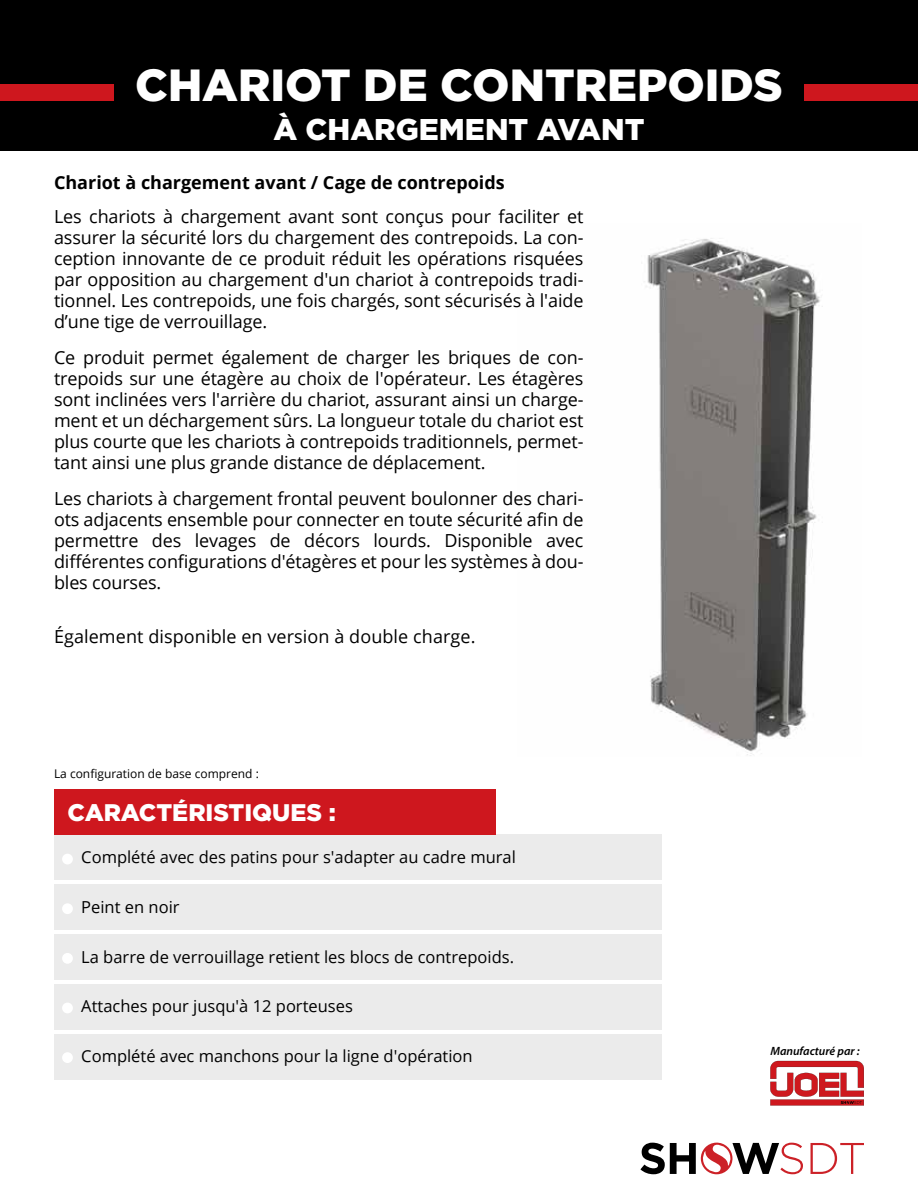
<style>
.page{position:relative;width:918px;height:1188px;background:#fff}
.page>*{position:absolute;margin:0;border:0;box-sizing:border-box;transform-origin:0 0}
.t1{font:900 45px "Gotham";color:#fff}
.t2{font:900 30px "Gotham";color:#fff}
.t3{font:900 24px "Gotham";color:#fff}
.t4{font:18px/21px "Open Sans";letter-spacing:-.005em;color:#000;text-align:justify}
.t5{font:700 18px "Open Sans";color:#000}
.t6{font:16.5px "Open Sans";color:#000}
.t7{font:12px "Open Sans";color:#000}
.t8{font:italic 600 12px "Myriad Pro";color:#000}
</style>
<div class="page">
<svg style="left:811px;top:1143px;width:53px;height:31px"></svg>
<svg style="left:640px;top:1142px;width:163px;height:32px"></svg>
<img style="left:644px;top:238px;width:179px;height:518px">
<div style="left:54px;top:834px;width:607px;height:46px;background:#ebebeb"></div>
<div style="left:54px;top:884px;width:607px;height:46px;background:#ebebeb"></div>
<div style="left:54px;top:934px;width:607px;height:46px;background:#ebebeb"></div>
<div style="left:54px;top:984px;width:607px;height:45px;background:#ebebeb"></div>
<div style="left:54px;top:1034px;width:607px;height:45px;background:#ebebeb"></div>
<div style="left:62px;top:903px;width:11px;height:11px;background:#fff;border-radius:50%"></div>
<div style="left:62px;top:953px;width:11px;height:11px;background:#fff;border-radius:50%"></div>
<div style="left:62px;top:854px;width:11px;height:10px;background:#fff;border-radius:50%"></div>
<div style="left:62px;top:1003px;width:11px;height:10px;background:#fff;border-radius:50%"></div>
<div style="left:62px;top:1052px;width:11px;height:11px;background:#fff;border-radius:50%"></div>
<div style="left:0;top:0;width:918px;height:151px;background:#000"></div>
<div style="left:0;top:85px;width:918px;height:16px;background:#ce171e"></div>
<div style="left:114px;top:66px;width:690px;height:56px;background:#000"></div>
<div style="left:54px;top:789px;width:441px;height:45px;background:#ce171e"></div>
<svg style="left:770px;top:1061px;width:94px;height:45px"></svg>
<h1 class="t1" style="left:135px;top:54px;width:649px">CHARIOT DE CONTREPOIDS</h1>
<h2 class="t2" style="left:273px;top:109px;width:373px">À CHARGEMENT AVANT</h2>
<p class="t5" style="left:54px;top:169px;width:452px">Chariot à chargement avant / Cage de contrepoids</p>
<p class="t4" style="left:54px;top:206px;width:531px">Les chariots à chargement avant sont conçus pour faciliter et assurer la sécurité lors du chargement des contrepoids. La con&shy;ception innovante de ce produit réduit les opérations risquées par opposition au chargement d'un chariot à contrepoids tradi&shy;tionnel. Les contrepoids, une fois chargés, sont sécurisés à l'aide d’une tige de verrouillage.</p>
<p class="t4" style="left:54px;top:347px;width:531px">Ce produit permet également de charger les briques de con&shy;trepoids sur une étagère au choix de l'opérateur. Les étagères sont inclinées vers l'arrière du chariot, assurant ainsi un charge&shy;ment et un déchargement sûrs. La longueur totale du chariot est plus courte que les chariots à contrepoids traditionnels, permet&shy;tant ainsi une plus grande distance de déplacement.</p>
<p class="t4" style="left:54px;top:488px;width:531px">Les chariots à chargement frontal peuvent boulonner des chari&shy;ots adjacents ensemble pour connecter en toute sécurité afin de permettre des levages de décors lourds. Disponible avec différentes configurations d'étagères et pour les systèmes à dou&shy;bles courses.</p>
<p class="t4" style="left:54px;top:626px;width:423px">Également disponible en version à double charge.</p>
<p class="t7" style="left:54px;top:766px;width:206px">La configuration de base comprend :</p>
<h3 class="t3" style="left:68px;top:796px;width:270px">CARACTÉRISTIQUES :</h3>
<p class="t6" style="left:81px;top:846px;width:436px">Complété avec des patins pour s'adapter au cadre mural</p>
<p class="t6" style="left:81px;top:895px;width:100px">Peint en noir</p>
<p class="t6" style="left:81px;top:945px;width:434px">La barre de verrouillage retient les blocs de contrepoids.</p>
<p class="t6" style="left:81px;top:995px;width:273px">Attaches pour jusqu'à 12 porteuses</p>
<p class="t6" style="left:81px;top:1045px;width:393px">Complété avec manchons pour la ligne d'opération</p>
<p class="t8" style="left:770px;top:1043px;width:91px">Manufacturé par :</p>
</div>
